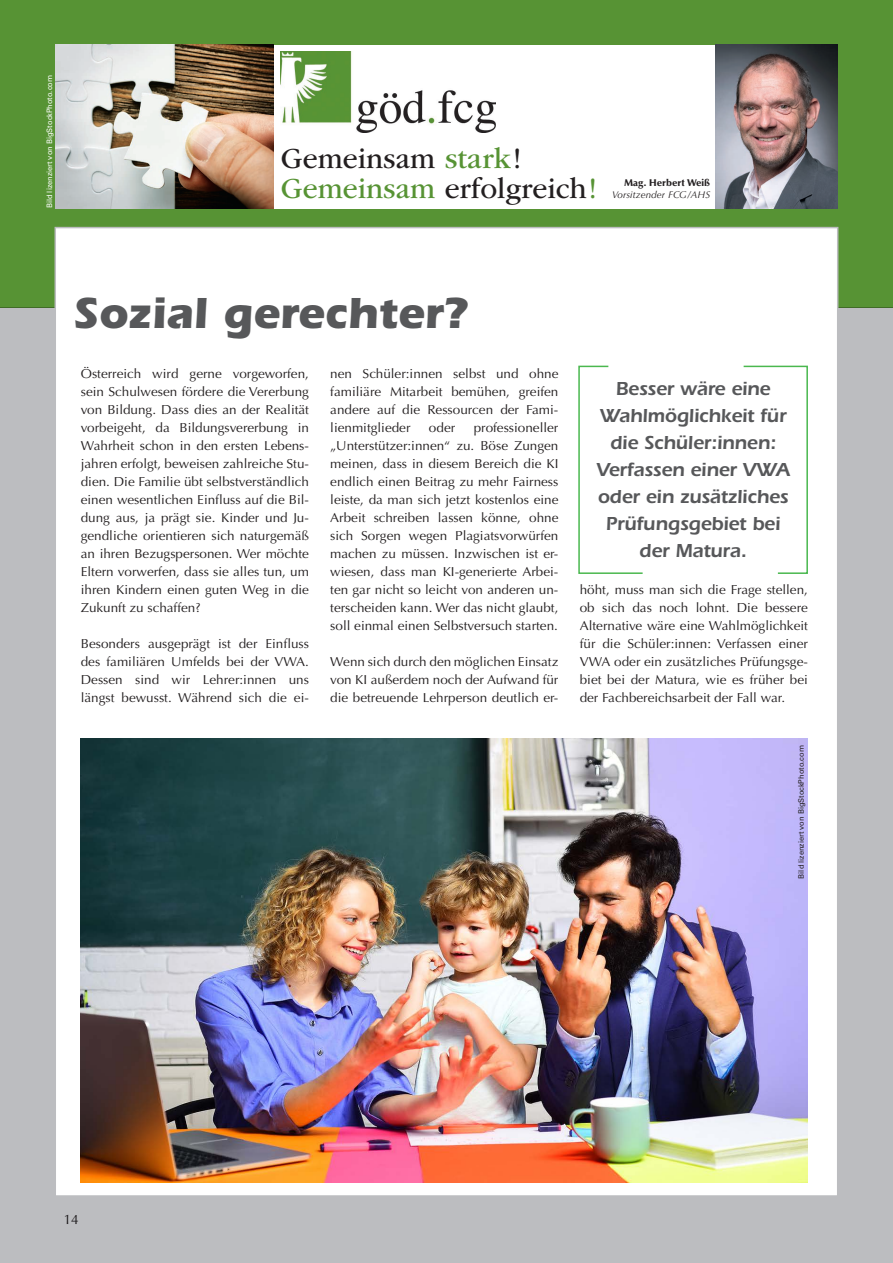
<style>
.page{position:relative;width:893px;height:1263px;background:#fff}
.page>*{position:absolute;margin:0;border:0;box-sizing:border-box;transform-origin:0 0}
.Headline{font:700 45px "ITC Eras Std";color:#57585a}
.t1{font:30.3px "ITC Garamond Std";color:#231f20}
.Zitat{font:600 19.5px/27px "ITC Eras Std";letter-spacing:-.01em;color:#57585a;text-align:center}
.t2{font:13.5px "Optima LT Std";color:#231f20}
.t3{font:13.05px/18px "Optima LT Std";color:#231f20;text-align:justify;scale:1.04 1}
.Autor2{font:italic 9.75px "Optima LT Std";letter-spacing:.01em;color:#231f20}
.Autor1{font:900 9.75px "Optima LT Std";color:#231f20}
.t4{font:7.5px "Univers LT Std";color:#fff}
.t5{font:7.5px "Univers LT Std";color:#231f20}
.s1{color:#579334}
</style>
<div class="page">
<div style="left:0;top:0;width:893px;height:307px;background:#579334"></div>
<div style="left:0;top:307px;width:893px;height:956px;background:#bcbdc0"></div>
<div style="left:55px;top:227px;width:783px;height:970px;background:#fff;border:2px solid #bcbdc0"></div>
<div style="left:55px;top:45px;width:783px;height:163px;background:#fff"></div>
<img style="left:281px;top:52px;width:215px;height:81px">
<img style="left:55px;top:45px;width:219px;height:163px">
<img style="left:716px;top:45px;width:122px;height:163px">
<img style="left:81px;top:738px;width:727px;height:444px">
<svg style="left:578px;top:365px;width:65px;height:209px"></svg>
<svg style="left:743px;top:365px;width:65px;height:209px"></svg>
<p class="t4" style="left:45px;top:208px;width:135px;rotate:-90deg">Bild lizenziert von BigStockPhoto.com</p>
<p class="t1" style="left:281px;top:142px;width:242px">Gemeinsam <span class="s1">stark</span>!</p>
<p class="t1" style="left:281px;top:172px;width:317px"><span class="s1">Gemeinsam</span> erfolgreich<span class="s1">!</span></p>
<p class="Autor1" style="left:624px;top:177px;width:88px">Mag. Herbert Weiß</p>
<p class="Autor2" style="left:612px;top:189px;width:100px">Vorsitzender FCG/AHS</p>
<p class="Headline" style="left:73px;top:287px;width:396px">Sozial gerechter?</p>
<p class="t3" style="left:81px;top:365px;width:221px">Österreich wird gerne vorgeworfen, sein Schulwesen fördere die Vererbung von Bildung. Dass dies an der Realität vorbeigeht, da Bildungsvererbung in Wahrheit schon in den ersten Lebens&shy;jahren erfolgt, beweisen zahlreiche Stu&shy;dien. Die Familie übt selbstverständlich einen wesentlichen Einfluss auf die Bil&shy;dung aus, ja prägt sie. Kinder und Ju&shy;gendliche orientieren sich naturgemäß an ihren Bezugspersonen. Wer möchte Eltern vorwerfen, dass sie alles tun, um ihren Kindern einen guten Weg in die Zukunft zu schaffen?</p>
<p class="t3" style="left:81px;top:635px;width:221px">Besonders ausgeprägt ist der Einfluss des familiären Umfelds bei der VWA.<br>Dessen sind wir Lehrer:innen uns längst bewusst. Während sich die ei-</p>
<p class="t3" style="left:330px;top:365px;width:221px">nen Schüler:innen selbst und ohne familiäre Mitarbeit bemühen, greifen andere auf die Ressourcen der Fami&shy;lienmitglieder</p>
<p class="t3" style="left:330px;top:419px;width:221px;text-indent:143px">professioneller „Unterstützer:innen“ zu. Böse Zungen meinen, dass in diesem Bereich die KI endlich einen Beitrag zu mehr Fairness leiste, da man sich jetzt kostenlos eine Arbeit schreiben lassen könne, ohne sich Sorgen wegen Plagiatsvorwürfen machen zu müssen. Inzwischen ist er&shy;wiesen, dass man KI-generierte Arbei&shy;ten gar nicht so leicht von anderen un&shy;terscheiden kann. Wer das nicht glaubt, soll einmal einen Selbstversuch starten.</p>
<p class="t3" style="left:330px;top:653px;width:221px">Wenn sich durch den möglichen Einsatz von KI außerdem noch der Aufwand für die betreuende Lehrperson deutlich er-</p>
<p class="t3" style="left:429px;top:419px;width:27px">oder</p>
<p class="Zitat" style="left:597px;top:375px;width:195px">Besser wäre eine<br>Wahlmöglichkeit für die Schüler:innen:<br>Verfassen einer VWA oder ein zusätzliches<br>Prüfungsgebiet bei der Matura.</p>
<p class="t3" style="left:580px;top:581px;width:221px">höht, muss man sich die Frage stellen, ob sich das noch lohnt. Die bessere Alternative wäre eine Wahlmöglichkeit für die Schüler:innen: Verfassen einer VWA oder ein zusätzliches Prüfungsge&shy;biet bei der Matura, wie es früher bei der Fachbereichsarbeit der Fall war.</p>
<p class="t5" style="left:797px;top:879px;width:135px;rotate:-90deg">Bild lizenziert von BigStockPhoto.com</p>
<p class="t2" style="left:64px;top:1212px;width:17px">14</p>
</div>
